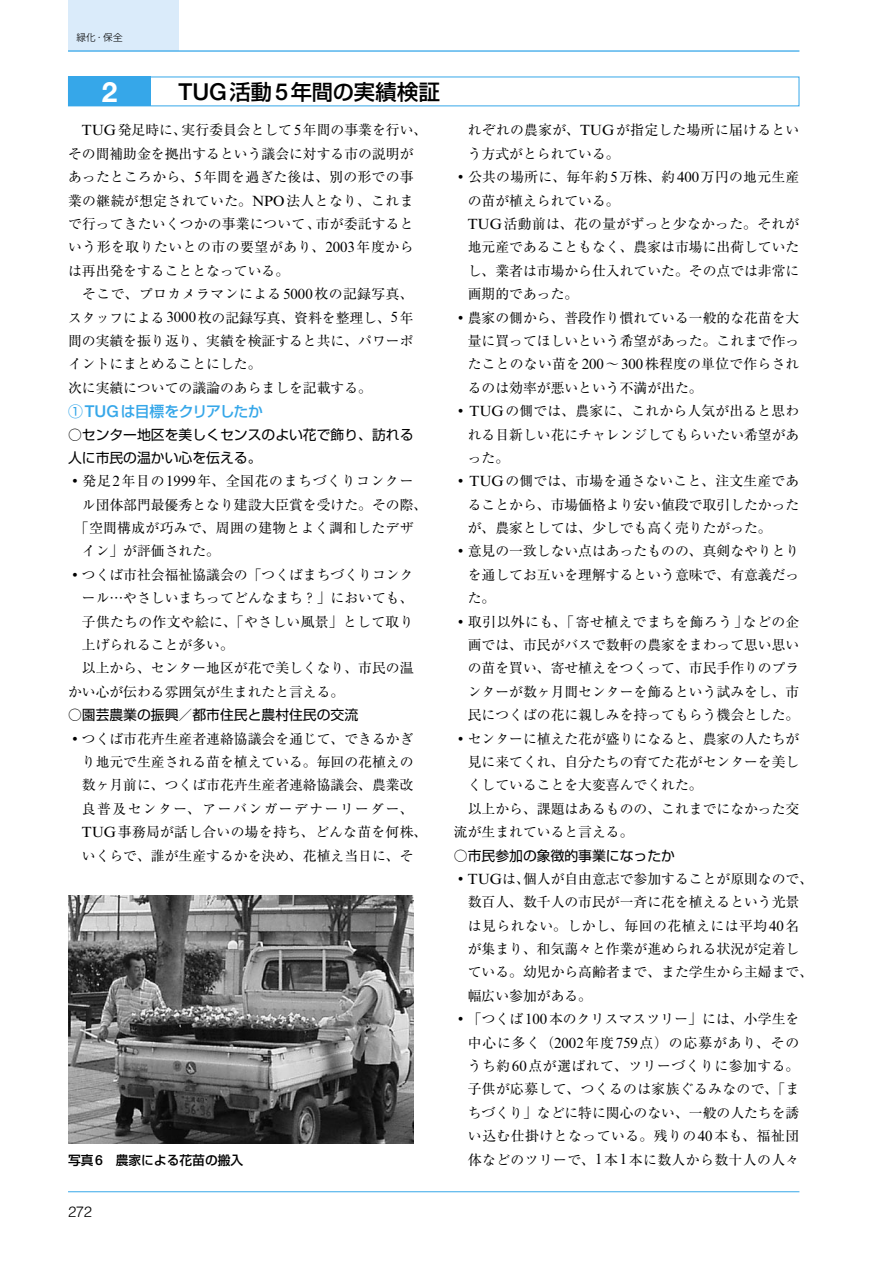
<style>
.page{position:relative;width:893px;height:1263px;background:#fff}
.page>*{position:absolute;margin:0;border:0;box-sizing:border-box;transform-origin:0 0}
.t1{font:700 28.05px "Helvetica Neue LT Std";color:#fff}
.t2{font:500 21.3px "Shin Go Pro";letter-spacing:.005em;color:#000}
.t3{font:500 14.85px "Shin Go Pro";letter-spacing:-.045em;color:#36a7e9}
.t4{font:300 14.85px "Helvetica LT Std";color:#000}
.t5{font:13.8px/23.4px "Ryumin Pro";color:#000;text-align:justify}
.t6{font:13.8px/23.4px "Shin Go Pro";color:#000}
.t7{font:13.8px/23.4px "Ryumin Pro";letter-spacing:.02em;color:#000}
.t8{font:13.8px "Ryumin Pro";letter-spacing:.05em;color:#000}
.t9{font:13.8px "Ryumin Pro";letter-spacing:.025em;color:#000}
.t10{font:500 12.75px "Shin Go Pro";color:#000}
.t11{font:300 9.6px "Shin Go Pro";color:#000}
.s1{font-family:"Helvetica Neue LT Std";font-size:23.4px}
.s2{font-family:"Times New Roman MT Std";font-size:14.85px}
.s3{font-family:"Helvetica Neue LT Std";font-size:16.35px}
.s4{font-family:"Helvetica Neue LT Std";font-size:14.1px}
</style>
<div class="page">
<div style="left:68px;top:0;width:111px;height:51px;background:#daebfa"></div>
<hr style="left:68px;top:50px;width:731px;height:2px;background:#36a7e9">
<hr style="left:68px;top:1191px;width:731px;height:1px;background:#36a7e9">
<div style="left:68px;top:77px;width:83px;height:29px;background:#36a7e9"></div>
<img style="left:68px;top:895px;width:346px;height:249px">
<p class="t11" style="left:77px;top:30px;width:48px">緑化・保全</p>
<p class="t1" style="left:102px;top:74px;width:17px">2</p>
<p class="t2" style="left:179px;top:74px;width:263px"><span class="s1">TUG</span>活動<span class="s1">5</span>年間の実績検証</p>
<p class="t5" style="left:68px;top:118px;width:361px;text-align:left;text-indent:14px"><span class="s2">TUG</span>発足時に、実行委員会として<span class="s2">5</span>年間の事業を行い、その間補助金を拠出するという議会に対する市の説明があったところから、<span class="s2">5</span>年間を過ぎた後は、別の形での事業の継続が想定されていた。<span class="s2">NPO</span>法人となり、これまで行ってきたいくつかの事業について､市が委託するという形を取りたいとの市の要望があり、<span class="s2">2003</span>年度からは再出発をすることとなっている。</p>
<p class="t5" style="left:68px;top:281px;width:347px;text-indent:14px">そこで、プロカメラマンによる<span class="s2">5000</span>枚の記録写真、スタッフによる<span class="s2">3000</span>枚の記録写真、資料を整理し、<span class="s2">5</span>年間の実績を振り返り、実績を検証すると共に、パワーポイントにまとめることにした。</p>
<p class="t5" style="left:68px;top:375px;width:306px">次に実績についての議論のあらましを記載する。</p>
<p class="t3" style="left:68px;top:399px;width:197px">①<span class="s3">TUG</span>は目標をクリアしたか</p>
<p class="t6" style="left:68px;top:421px;width:347px">○センター地区を美しくセンスのよい花で飾り、訪れる人に市民の温かい心を伝える。</p>
<p class="t8" style="left:68px;top:470px;width:347px">•発足<span class="s2">2</span>年目の<span class="s2">1999</span>年、全国花のまちづくりコンクー</p>
<p class="t5" style="left:82px;top:492px;width:347px">ル団体部門最優秀となり建設大臣賞を受けた。その際、</p>
<p class="t9" style="left:75px;top:517px;width:340px">「空間構成が巧みで、周囲の建物とよく調和したデザ</p>
<p class="t5" style="left:82px;top:539px;width:140px">イン」が評価された。</p>
<p class="t5" style="left:82px;top:562px;width:333px;text-indent:-14px">•つくば市社会福祉協議会の「つくばまちづくりコンクール…やさしいまちってどんなまち？」においても、子供たちの作文や絵に、「やさしい風景」として取り上げられることが多い。</p>
<p class="t5" style="left:68px;top:656px;width:347px">　以上から、センター地区が花で美しくなり、市民の温かい心が伝わる雰囲気が生まれたと言える。</p>
<p class="t6" style="left:68px;top:702px;width:292px">○園芸農業の振興／都市住民と農村住民の交流</p>
<p class="t5" style="left:82px;top:726px;width:347px;text-align:left;text-indent:-14px">•つくば市花卉生産者連絡協議会を通じて、できるかぎり地元で生産される苗を植えている。毎回の花植えの数ヶ月前に、つくば市花卉生産者連絡協議会、農業改良普及センター、アーバンガーデナーリーダー、<br><span class="s2">TUG</span>事務局が話し合いの場を持ち、どんな苗を何株、いくらで、誰が生産するかを決め、花植え当日に、そ</p>
<p class="t10" style="left:68px;top:1149px;width:177px">写真<span class="s4">6</span>　農家による花苗の搬入</p>
<p class="t7" style="left:468px;top:118px;width:333px">れぞれの農家が、<span class="s2">TUG</span>が指定した場所に届けるという方式がとられている。</p>
<p class="t7" style="left:468px;top:164px;width:333px;text-indent:-14px">•公共の場所に、毎年約<span class="s2">5</span>万株、約<span class="s2">400</span>万円の地元生産の苗が植えられている。</p>
<p class="t5" style="left:468px;top:211px;width:333px"><span class="s2">TUG</span>活動前は、花の量がずっと少なかった。それが地元産であることもなく、農家は市場に出荷していたし、業者は市場から仕入れていた。その点では非常に画期的であった。</p>
<p class="t5" style="left:468px;top:305px;width:333px;text-indent:-14px">•農家の側から、普段作り慣れている一般的な花苗を大量に買ってほしいという希望があった。これまで作ったことのない苗を<span class="s2">200</span>～<span class="s2">300</span>株程度の単位で作らされるのは効率が悪いという不満が出た。</p>
<p class="t5" style="left:468px;top:398px;width:333px;text-indent:-14px">•<span class="s2">TUG</span>の側では、農家に、これから人気が出ると思われる目新しい花にチャレンジしてもらいたい希望があった。</p>
<p class="t5" style="left:468px;top:468px;width:333px;text-indent:-14px">•<span class="s2">TUG</span>の側では、市場を通さないこと、注文生産であることから、市場価格より安い値段で取引したかったが、農家としては、少しでも高く売りたがった。</p>
<p class="t5" style="left:468px;top:539px;width:333px;text-indent:-14px">•意見の一致しない点はあったものの、真剣なやりとりを通してお互いを理解するという意味で、有意義だった。</p>
<p class="t5" style="left:468px;top:609px;width:333px;text-indent:-14px">•取引以外にも、｢寄せ植えでまちを飾ろう｣などの企画では、市民がバスで数軒の農家をまわって思い思いの苗を買い、寄せ植えをつくって、市民手作りのプランターが数ヶ月間センターを飾るという試みをし、市民につくばの花に親しみを持ってもらう機会とした。</p>
<p class="t5" style="left:468px;top:726px;width:333px;text-indent:-14px">•センターに植えた花が盛りになると、農家の人たちが見に来てくれ、自分たちの育てた花がセンターを美しくしていることを大変喜んでくれた。</p>
<p class="t5" style="left:454px;top:796px;width:347px">　以上から、課題はあるものの、これまでになかった交流が生まれていると言える。</p>
<p class="t6" style="left:454px;top:842px;width:223px">○市民参加の象徴的事業になったか</p>
<p class="t5" style="left:468px;top:866px;width:347px;text-align:left;text-indent:-14px">•<span class="s2">TUG</span>は、個人が自由意志で参加することが原則なので、数百人、数千人の市民が一斉に花を植えるという光景は見られない。しかし、毎回の花植えには平均<span class="s2">40</span>名が集まり、和気藹々と作業が進められる状況が定着している。幼児から高齢者まで、また学生から主婦まで、幅広い参加がある。</p>
<p class="t5" style="left:468px;top:1006px;width:333px;text-indent:-14px">•「つくば<span class="s2">100</span>本のクリスマスツリー」には、小学生を中心に多く（<span class="s2">2002</span>年度<span class="s2">759</span>点）の応募があり、そのうち約<span class="s2">60</span>点が選ばれて、ツリーづくりに参加する。子供が応募して、つくるのは家族ぐるみなので、「まちづくり」などに特に関心のない、一般の人たちを誘い込む仕掛けとなっている。残りの<span class="s2">40</span>本も、福祉団体などのツリーで、<span class="s2">1</span>本<span class="s2">1</span>本に数人から数十人の人々</p>
<p class="t4" style="left:68px;top:1202px;width:26px">272</p>
</div>
